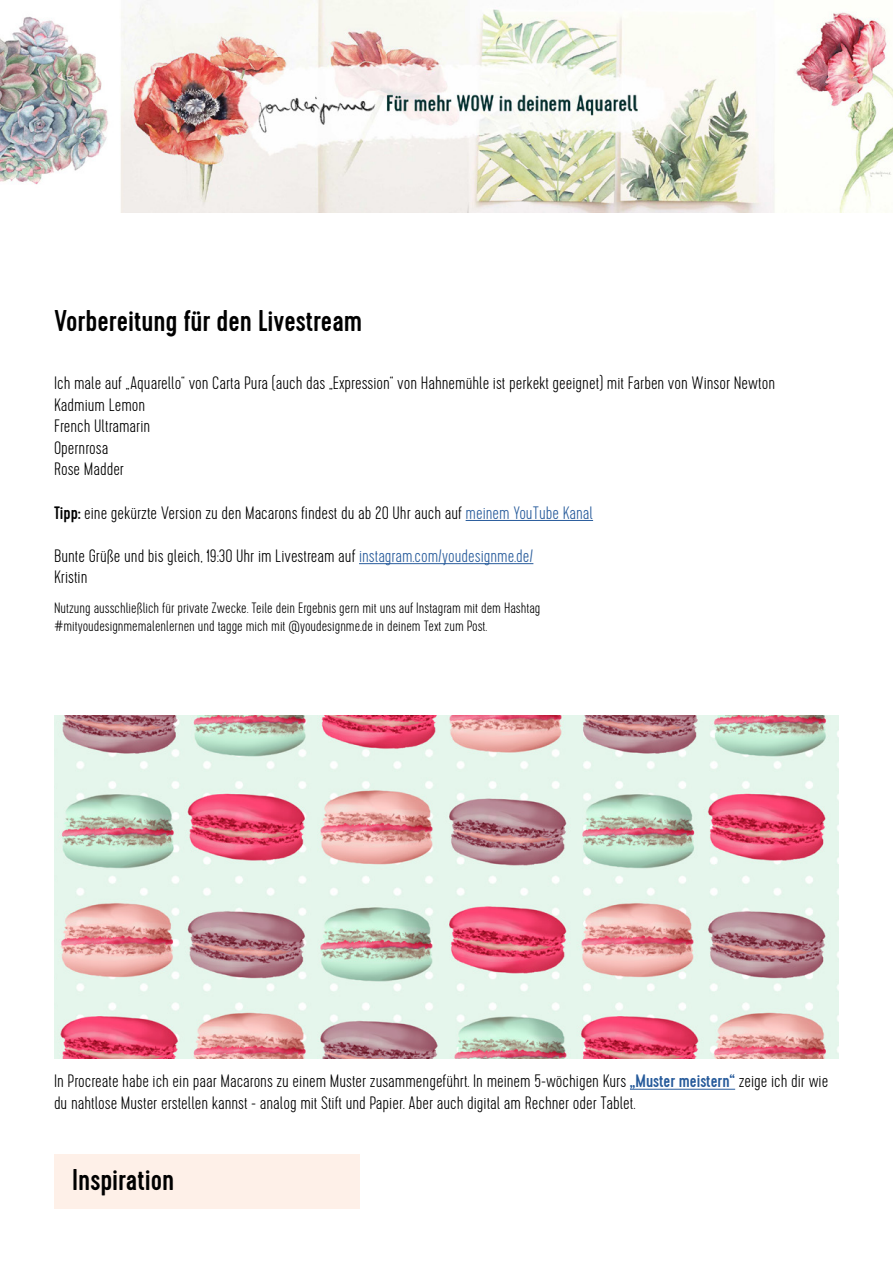
<style>
.page{position:relative;width:893px;height:1263px;background:#fff}
.page>*{position:absolute;margin:0;border:0;box-sizing:border-box;transform-origin:0 0}
.t1{font:500 30px "Cervo";color:#000}
.t2{font:100 18px/21.6px "Cervo";color:#000}
.t3{font:100 15px/18px "Cervo";color:#000}
.s1{font-weight:500}
.s2{color:#275b9b}
.s3{font-weight:500;color:#275b9b}
</style>
<div class="page">
<img style="left:0;top:0;width:893px;height:212px">
<hr style="left:466px;top:520px;width:127px;height:1px;background:#275b9b">
<hr style="left:359px;top:563px;width:174px;height:1px;background:#275b9b">
<img style="left:54px;top:716px;width:785px;height:342px">
<div style="left:54px;top:1155px;width:305px;height:54px;background:#fef0e8"></div>
<hr style="left:630px;top:1089px;width:105px;height:1px;background:#275b9b">
<h1 class="t1" style="left:54px;top:303px;width:310px">Vorbereitung für den Livestream</h1>
<p class="t2" style="left:54px;top:373px;width:723px">Ich male auf „Aquarello“ von Carta Pura (auch das „Expression“ von Hahnemühle ist perkekt geeignet) mit Farben von Winsor Newton Kadmium Lemon<br>French Ultramarin<br>Opernrosa<br>Rose Madder</p>
<p class="t2" style="left:54px;top:502px;width:541px"><span class="s1">Tipp:</span> eine gekürzte Version zu den Macarons findest du ab 20 Uhr auch auf <span class="s2">meinem YouTube Kanal</span></p>
<p class="t2" style="left:54px;top:546px;width:481px">Bunte Grüße und bis gleich, 19:30 Uhr im Livestream auf <span class="s2">instagram.com/youdesignme.de/<br></span>Kristin</p>
<p class="t3" style="left:54px;top:599px;width:488px">Nutzung ausschließlich für private Zwecke. Teile dein Ergebnis gern mit uns auf Instagram mit dem Hashtag #mityoudesignmemalenlernen und tagge mich mit @youdesignme.de in deinem Text zum Post.</p>
<p class="t2" style="left:54px;top:1071px;width:776px">In Procreate habe ich ein paar Macarons zu einem Muster zusammengeführt. In meinem 5-wöchigen Kurs <span class="s3">„Muster meistern“</span> zeige ich dir wie du nahtlose Muster erstellen kannst - analog mit Stift und Papier. Aber auch digital am Rechner oder Tablet.</p>
<h1 class="t1" style="left:72px;top:1162px;width:103px">Inspiration</h1>
</div>
